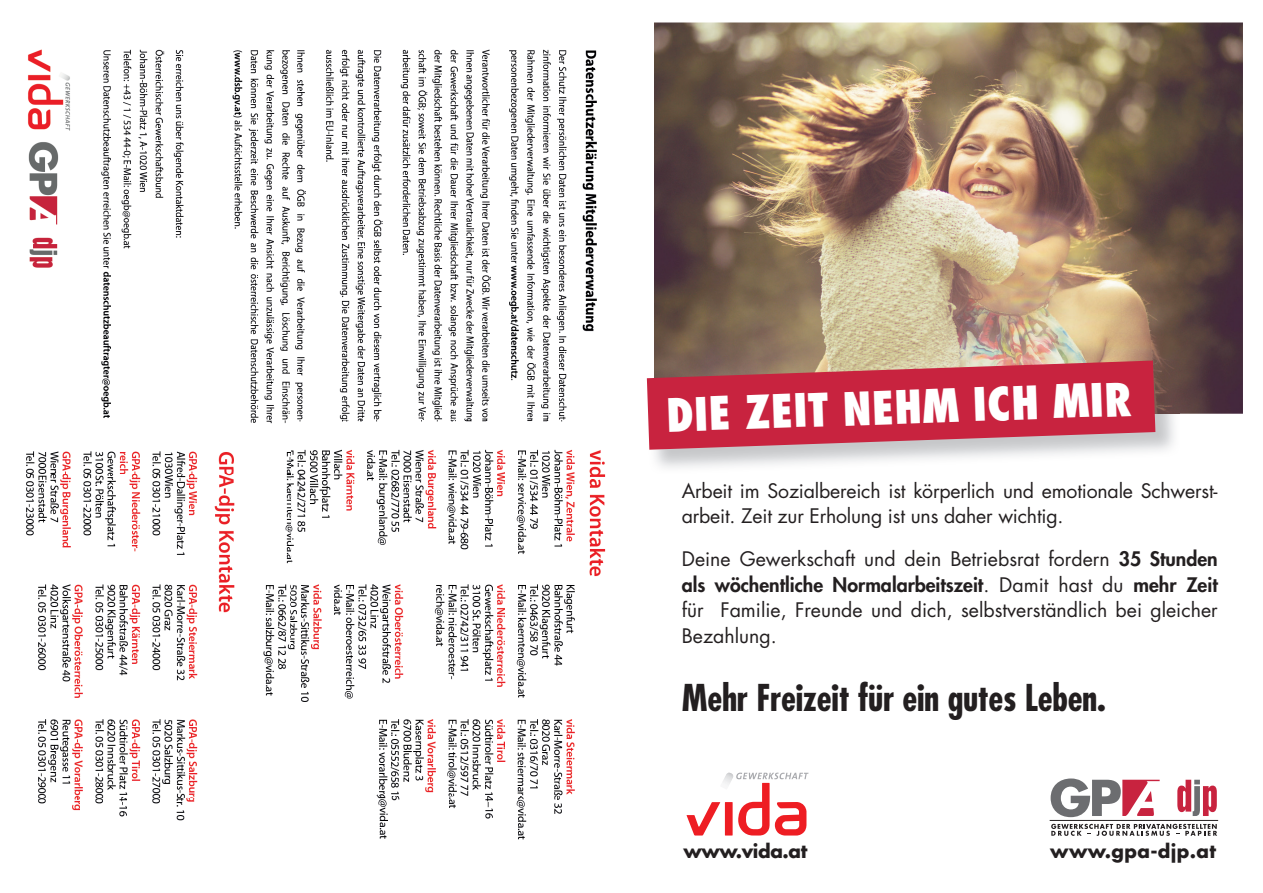
<style>
.page{position:relative;width:1263px;height:893px;background:#fff}
.page>*{position:absolute;margin:0;border:0;box-sizing:border-box;transform-origin:0 0}
.t1{font:800 condensed 44.85px "Futura Std";color:#fff}
.t2{font:700 condensed 36px "Futura Std";letter-spacing:-.01em;color:#231f20}
.t3{font:19.5px/25.7px "Futura Std";letter-spacing:-.01em;color:#231f20}
.t4{font:700 18.45px "Futura Std";letter-spacing:.02em;color:#231f20}
.t5{font:700 18.45px "Futura Std";letter-spacing:-.02em;color:#231f20}
.s1{font-weight:800}
</style>
<div class="page">
<img style="left:654px;top:22px;width:589px;height:392px">
<hr style="left:1050px;top:820px;width:168px;height:1px;background:#231f20">
<svg style="left:1050px;top:778px;width:110px;height:39px"></svg>
<svg style="left:1177px;top:780px;width:40px;height:36px"></svg>
<svg style="left:1051px;top:824px;width:166px;height:12px"></svg>
<svg style="left:687px;top:773px;width:121px;height:62px"></svg>
<img style="left:26px;top:49px;width:580px;height:791px">
<img style="left:1155px;top:361px;width:24px;height:53px">
<svg style="left:647px;top:361px;width:508px;height:89px;background:#c64054"></svg>
<h1 class="t1" style="left:666px;top:394px;width:467px;rotate:-2deg">DIE ZEIT NEHM ICH MIR</h1>
<p class="t3" style="left:682px;top:479px;width:537px">Arbeit im Sozialbereich ist körperlich und emotionale Schwerst&shy;arbeit. Zeit zur Erholung ist uns daher wichtig.</p>
<p class="t3" style="left:682px;top:547px;width:537px;text-align:justify">Deine Gewerkschaft und dein Betriebsrat fordern <span class="s1">35 Stunden als wöchentliche Normalarbeitszeit</span>. Damit hast du <span class="s1">mehr Zeit </span>für Familie, Freunde und dich, selbstverständlich bei gleicher Bezahlung.</p>
<h2 class="t2" style="left:682px;top:681px;width:426px">Mehr Freizeit für ein gutes Leben.</h2>
<p class="t5" style="left:683px;top:842px;width:125px">www.vida.at</p>
<p class="t4" style="left:1050px;top:842px;width:167px">www.gpa-djp.at</p>
</div>
